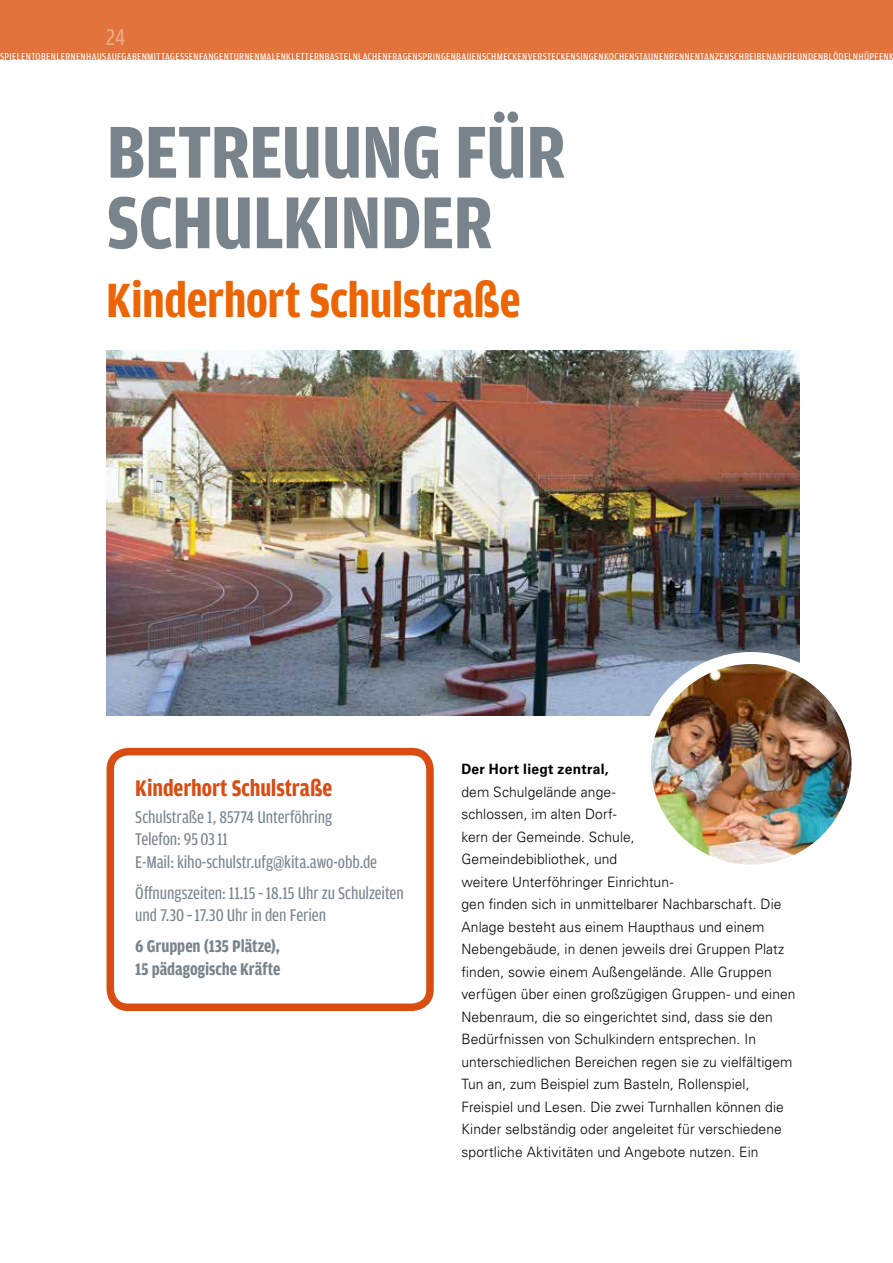
<style>
.page{position:relative;width:893px;height:1263px;background:#fff}
.page>*{position:absolute;margin:0;border:0;box-sizing:border-box;transform-origin:0 0}
.t1{font:700 78px/70.5px "Amplitude Cond";letter-spacing:-.015em;color:#79838c}
.t2{font:700 51px "Amplitude Cond";letter-spacing:-.01em;color:#ec6502}
.t3{font:700 24px "Amplitude Cond";letter-spacing:-.005em;color:#d94c12}
.t4{font:24px "Amplitude Cond";color:#edab82}
.t5{font:18px/22.5px "Amplitude Cond";letter-spacing:-.005em;color:#79838c}
.t6{font:700 18px/22.5px "Amplitude Cond";color:#79838c}
.t7{font:300 14.25px/22.5px "Univers LT Std";letter-spacing:.005em;color:#000}
.t8{font:700 14.25px "Univers LT Std";color:#000}
.t9{font:10.5px "Amplitude Cond";letter-spacing:.03em;color:#fff}
</style>
<div class="page">
<div style="left:0;top:0;width:893px;height:60px;background:#e2733c"></div>
<div style="left:107px;top:748px;width:327px;height:263px;border:8px solid #d94c12;border-radius:18px"></div>
<img style="left:106px;top:351px;width:693px;height:364px">
<img style="left:645px;top:661px;width:205px;height:203px">
<div style="left:639px;top:652px;width:224px;height:225px;border:12px solid #fff;border-radius:50%"></div>
<h3 class="t4" style="left:106px;top:24px;width:21px">24</h3>
<p class="t9" style="left:0;top:51px;width:895px">SPIELENTOBENLERNENHAUSAUFGABENMITTAGESSENFANGENTURNENMALENKLETTERNBASTELNLACHENFRAGENSPRINGENBAUENSCHMECKENVERSTECKENSINGENKOCHENSTAUNENRENNENTANZENSCHREIBENANFREUNDENBLÖDELNHÜPFENK</p>
<h1 class="t1" style="left:107px;top:118px;width:461px">Betreuung für<br>Schulkinder</h1>
<h2 class="t2" style="left:106px;top:272px;width:416px">Kinderhort Schulstraße</h2>
<h3 class="t3" style="left:135px;top:775px;width:198px">Kinderhort Schulstraße</h3>
<p class="t5" style="left:135px;top:805px;width:243px">SCHULSTRAßE 1, 85774 UNTERFÖHRING<br>TELEFON: 95 0311<br>E-MAIL: KIHO-SCHULSTR.UFG@KITA.AWO-OBB.DE</p>
<p class="t5" style="left:135px;top:881px;width:270px">ÖFFNUNGSZEITEN: 11.15–18.15 UHR ZU SCHULZEITEN<br>UND 7.30 –17.30 UHR IN DEN FERIEN</p>
<p class="t6" style="left:135px;top:935px;width:147px">6 Gruppen (135 Plätze),<br>15 pädagogische Kräfte</p>
<p class="t8" style="left:461px;top:761px;width:149px">Der Hort liegt zentral,</p>
<p class="t7" style="left:461px;top:780px;width:336px">dem Schulgelände ange-<br>schlossen, im alten Dorf-<br>kern der Gemeinde. Schule,<br>Gemeindebibliothek, und<br>weitere Unterföhringer Einrichtun-<br>gen finden sich in unmittelbarer Nachbarschaft. Die Anlage besteht aus einem Haupthaus und einem Nebengebäude, in denen jeweils drei Gruppen Platz finden, sowie einem Außengelände. Alle Gruppen verfügen über einen großzügigen Gruppen- und einen Nebenraum, die so eingerichtet sind, dass sie den Bedürfnissen von Schulkindern entsprechen. In unterschiedlichen Bereichen regen sie zu vielfältigem Tun an, zum Beispiel zum Basteln, Rollenspiel, Freispiel und Lesen. Die zwei Turnhallen können die Kinder selbständig oder angeleitet für verschiedene sportliche Aktivitäten und Angebote nutzen. Ein</p>
</div>
